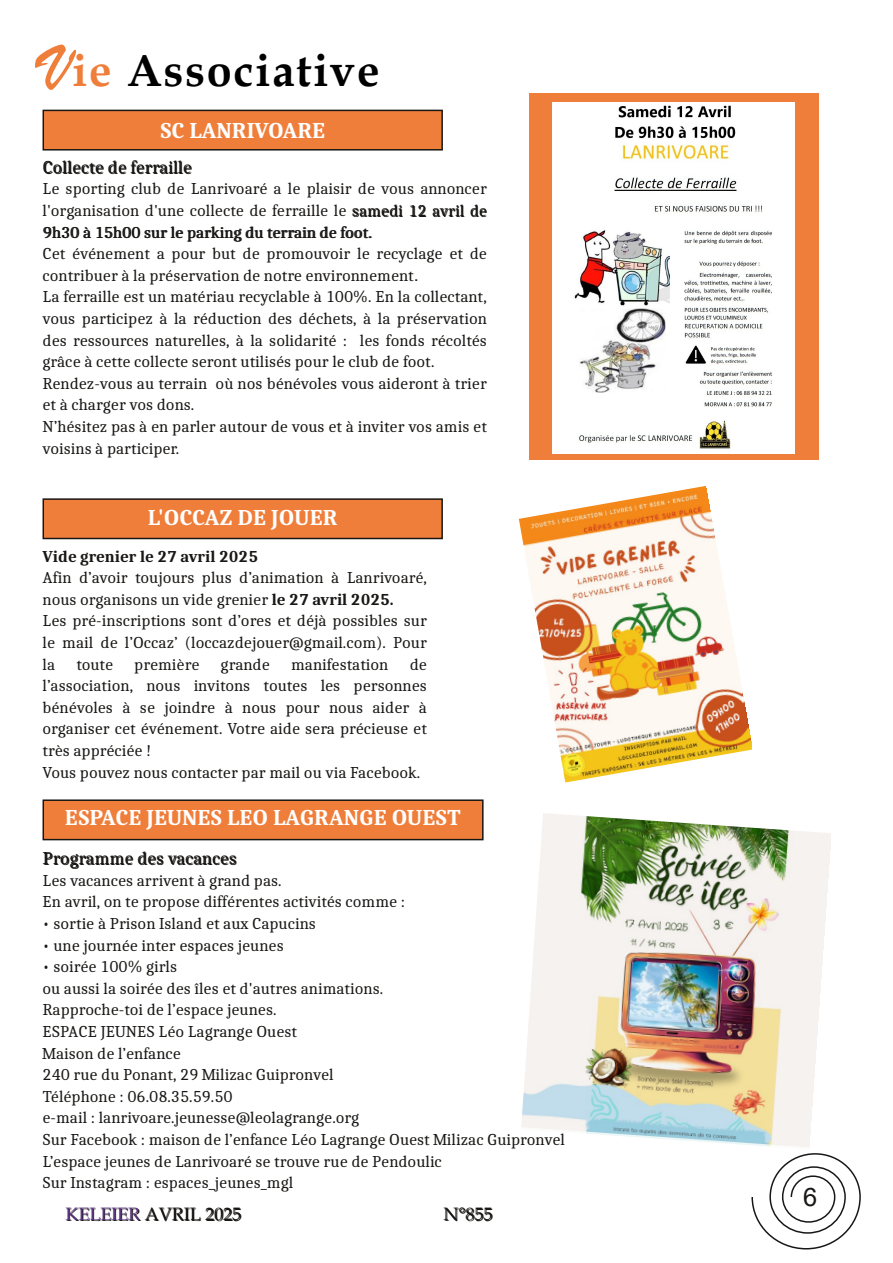
<style>
.page{position:relative;width:893px;height:1263px;background:#fff}
.page>*{position:absolute;margin:0;border:0;box-sizing:border-box;transform-origin:0 0}
.t1{font:700 45px "Book Antiqua";letter-spacing:.04em;color:#000}
.t2{font:25.5px "Arial";color:#181715}
.t3{font:700 22.5px "Caladea";color:#fff}
.t4{font:18px "Caladea";color:#181715}
.t5{font:18px "Book Antiqua";color:#181715}
.t6{font:16.5px/21.6px "Caladea";color:#181715}
.t7{font:700 16.5px "Caladea";color:#181715}
.s1{font-family:"Brush Script";font-weight:400;font-size:66px;color:#f07e3b}
.s2{color:#f07e3b}
.s3{font-family:"Arial";font-size:18px}
.s4{font-weight:700}
</style>
<div class="page">
<img style="left:519px;top:486px;width:233px;height:296px">
<div style="left:43px;top:110px;width:399px;height:40px;background:#f07e3b"></div>
<div style="left:43px;top:110px;width:400px;height:41px;border:2px solid #181715"></div>
<div style="left:529px;top:93px;width:290px;height:367px;background:#f07e3b"></div>
<img style="left:552px;top:103px;width:243px;height:350px">
<div style="left:43px;top:499px;width:399px;height:39px;background:#f07e3b"></div>
<div style="left:43px;top:498px;width:400px;height:41px;border:2px solid #181715"></div>
<svg style="left:751px;top:1153px;width:110px;height:97px"></svg>
<div style="left:43px;top:800px;width:440px;height:40px;background:#f07e3b"></div>
<div style="left:43px;top:799px;width:441px;height:41px;border:2px solid #181715"></div>
<img style="left:521px;top:813px;width:310px;height:334px">
<h1 class="t1" style="left:43px;top:45px;width:339px"><span class="s1">V</span><span class="s2">ie</span> Associative</h1>
<h3 class="t3" style="left:160px;top:116px;width:167px">SC LANRIVOARE</h3>
<p class="t4" style="left:43px;top:157px;width:151px">Collecte de ferraille</p>
<p class="t6" style="left:43px;top:177px;width:447px;line-height:22px;text-align:justify">Le sporting club de Lanrivoaré a le plaisir de vous annoncer l'organisation d'une collecte de ferraille le samedi 12 avril de 9h30 à 15h00 sur le parking du terrain de foot.</p>
<p class="t6" style="left:43px;top:242px;width:446px">Cet événement a pour but de promouvoir le recyclage et de contribuer à la préservation de notre environnement<span class="s3">.<br></span>La ferraille est un matériau recyclable à 100%. En la collectant, vous participez à la réduction des déchets, à la préservation des ressources naturelles, à la solidarité : les fonds récoltés grâce à cette collecte seront utilisés pour le club de foot.<br>Rendez-vous au terrain où nos bénévoles vous aideront à trier et à charger vos dons.<br>N’hésitez pas à en parler autour de vous et à inviter vos amis et voisins à participer.</p>
<h3 class="t3" style="left:148px;top:503px;width:191px">L'OCCAZ DE JOUER</h3>
<p class="t7" style="left:43px;top:546px;width:217px">Vide grenier le 27 avril 2025</p>
<p class="t6" style="left:43px;top:566px;width:386px">Afin d’avoir toujours plus d’animation à Lanrivoaré, nous organisons un vide grenier <span class="s4">le 27 avril 2025.<br></span>Les pré-inscriptions sont d’ores et déjà possibles sur le mail de l’Occaz’ (loccazdejouer@gmail.com). Pour la</p>
<p class="t6" style="left:76px;top:653px;width:38px">toute</p>
<p class="t6" style="left:134px;top:653px;width:67px">première</p>
<p class="t6" style="left:221px;top:653px;width:51px">grande</p>
<p class="t6" style="left:291px;top:653px;width:99px">manifestation</p>
<p class="t6" style="left:43px;top:653px;width:386px;text-indent:367px">de l’association, nous invitons toutes les personnes bénévoles à se joindre à nous pour nous aider à organiser cet événement. Votre aide sera précieuse et très appréciée !<br>Vous pouvez nous contacter par mail ou via Facebook.</p>
<h3 class="t3" style="left:65px;top:804px;width:398px">ESPACE JEUNES LEO LAGRANGE OUEST</h3>
<p class="t4" style="left:43px;top:848px;width:196px">Programme des vacances</p>
<p class="t6" style="left:43px;top:869px;width:364px">Les vacances arrivent à grand pas.<br>En avril, on te propose différentes activités comme :</p>
<p class="t6" style="left:43px;top:912px;width:275px">• sortie à Prison Island et aux Capucins</p>
<p class="t6" style="left:43px;top:934px;width:243px">• une journée inter espaces jeunes</p>
<p class="t6" style="left:43px;top:955px;width:524px">• soirée 100% girls<br>ou aussi la soirée des îles et d'autres animations.<br>Rapproche-toi de l’espace jeunes.<br>ESPACE JEUNES Léo Lagrange Ouest<br>Maison de l’enfance<br>240 rue du Ponant, 29 Milizac Guipronvel<br>Téléphone : 06.08.35.59.50<br>e-mail : lanrivoare.jeunesse@leolagrange.org<br>Sur Facebook : maison de l’enfance Léo Lagrange Ouest Milizac Guipronvel L’espace jeunes de Lanrivoaré se trouve rue de Pendoulic<br>Sur Instagram : espaces_jeunes_mgl</p>
<p class="t5" style="left:66px;top:1204px;width:177px">KELEIER AVRIL 2025</p>
<p class="t5" style="left:444px;top:1204px;width:51px">N°855</p>
<h2 class="t2" style="left:803px;top:1183px;width:16px">6</h2>
</div>
